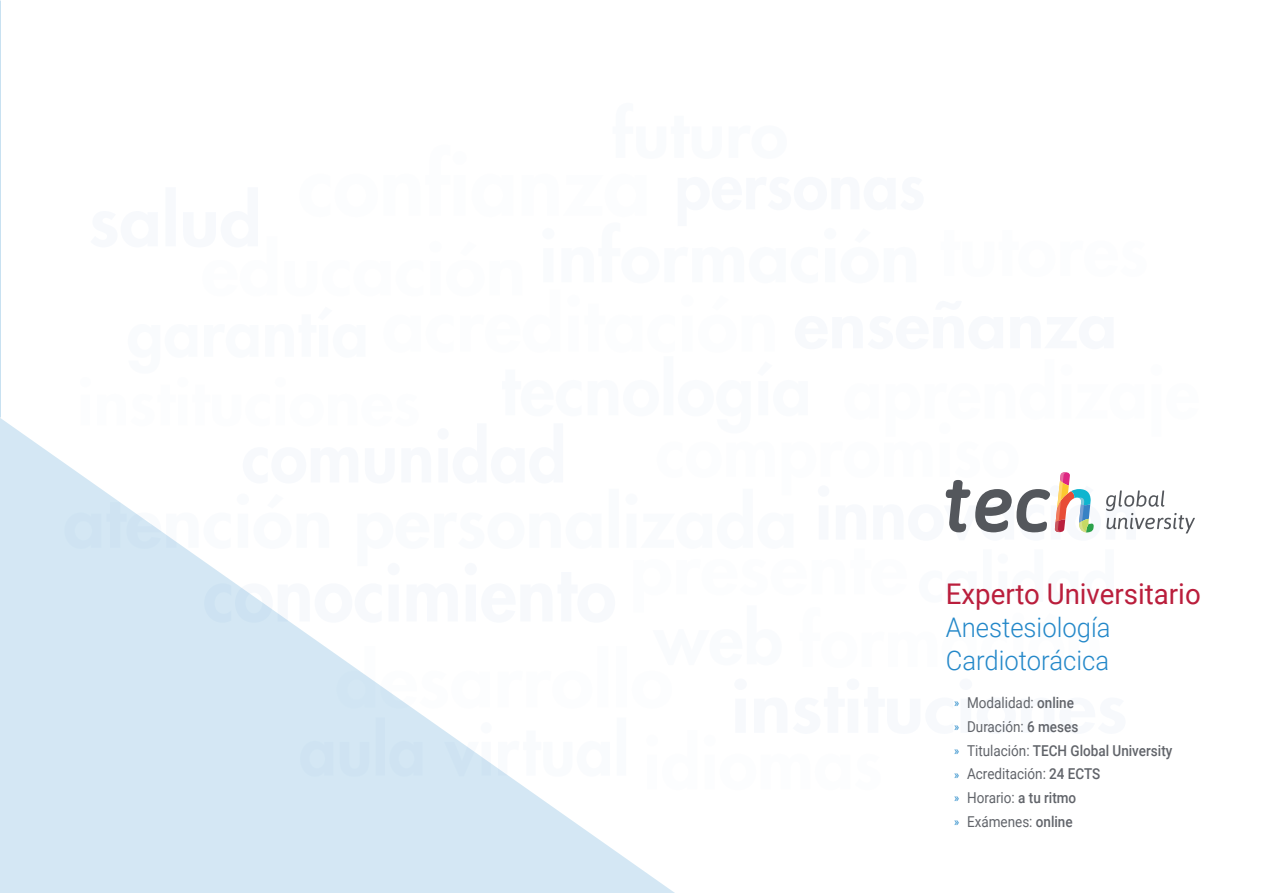
<style>
.page{position:relative;width:1263px;height:893px;background:#fff}
.page>*{position:absolute;margin:0;border:0;box-sizing:border-box;transform-origin:0 0}
.t1{font:28.5px "Roboto";color:#ba1e3c}
.t2{font:300 27px/33px "Roboto";color:#2488c9;scale:.95 1}
.t3{font:15px/23.7px "Roboto";color:#61646a;scale:.9 1}
.s1{font-size:12px;color:#2488c9}
.s2{font-weight:500}
</style>
<div class="page">
<svg style="left:0;top:418px;width:675px;height:475px;background:#d8e9f5"></svg>
<svg style="left:64px;top:418px;width:1131px;height:372px"></svg>
<h1 class="t1" style="left:946px;top:574px;width:256px">Experto Universitario</h1>
<h2 class="t2" style="left:946px;top:610px;width:175px">Anestesiología<br>Cardiotorácica</h2>
<p class="t3" style="left:954px;top:690px;width:244px"><span class="s1">»</span> Modalidad: <span class="s2">online<br></span><span class="s1">»</span> Duración: <span class="s2">6 meses<br></span><span class="s1">»</span> Titulación: <span class="s2">TECH Global University </span><span class="s1">»</span> Acreditación: <span class="s2">24 ECTS<br></span><span class="s1">»</span> Horario: <span class="s2">a tu ritmo<br></span><span class="s1">»</span> Exámenes: <span class="s2">online</span></p>
</div>
